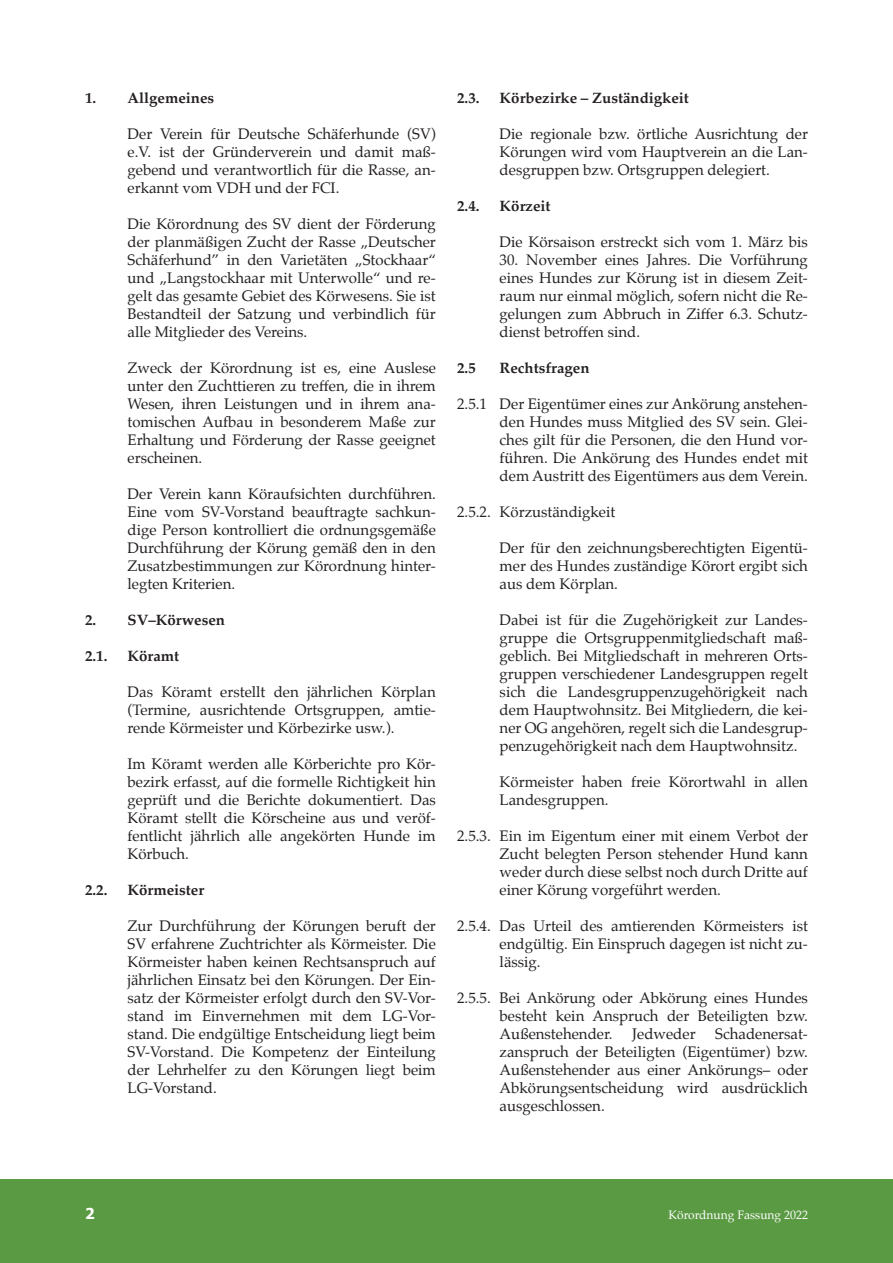
<style>
.page{position:relative;width:893px;height:1263px;background:#fff}
.page>*{position:absolute;margin:0;border:0;box-sizing:border-box;transform-origin:0 0}
.Überschrift_1{font:15px/18px "Palatino";color:#231f20;text-align:justify}
.Überschrift_1-2{font:700 15px "Palatino";color:#231f20}
.t1{font:700 15px "Tahoma";color:#fff}
.t2{font:12px "Palatino";color:#fff}
</style>
<div class="page">
<div style="left:0;top:1180px;width:893px;height:83px;background:#5a9a43"></div>
<p class="Überschrift_1-2" style="left:85px;top:85px;width:131px">1. Allgemeines</p>
<p class="Überschrift_1" style="left:128px;top:125px;width:310px">Der Verein für Deutsche Schäferhunde (SV) e.V. ist der Gründerverein und damit maß&shy;gebend und verantwortlich für die Rasse, an&shy;erkannt vom VDH und der FCI.</p>
<p class="Überschrift_1" style="left:128px;top:215px;width:310px">Die Körordnung des SV dient der Förderung der planmäßigen Zucht der Rasse „Deutscher Schäferhund” in den Varietäten „Stockhaar“ und „Langstockhaar mit Unterwolle“ und re&shy;gelt das gesamte Gebiet des Körwesens. Sie ist Bestandteil der Satzung und verbindlich für alle Mitglieder des Vereins.</p>
<p class="Überschrift_1" style="left:128px;top:359px;width:310px">Zweck der Körordnung ist es, eine Auslese unter den Zuchttieren zu treffen, die in ihrem Wesen, ihren Leistungen und in ihrem ana&shy;tomischen Aufbau in besonderem Maße zur Erhaltung und Förderung der Rasse geeignet erscheinen.</p>
<p class="Überschrift_1" style="left:128px;top:485px;width:310px">Der Verein kann Köraufsichten durchführen.<br>Eine vom SV-Vorstand beauftragte sachkun&shy;dige Person kontrolliert die ordnungsgemäße Durchführung der Körung gemäß den in den Zusatzbestimmungen zur Körordnung hinter&shy;legten Kriterien.</p>
<p class="Überschrift_1-2" style="left:85px;top:607px;width:142px">2. SV–Körwesen</p>
<p class="Überschrift_1-2" style="left:85px;top:643px;width:24px">2.1.</p>
<p class="Überschrift_1-2" style="left:128px;top:643px;width:53px">Köramt</p>
<p class="Überschrift_1" style="left:128px;top:683px;width:310px">Das Köramt erstellt den jährlichen Körplan (Termine, ausrichtende Ortsgruppen, amtie&shy;rende Körmeister und Körbezirke usw.).</p>
<p class="Überschrift_1" style="left:128px;top:755px;width:310px">Im Köramt werden alle Körberichte pro Kör&shy;bezirk erfasst, auf die formelle Richtigkeit hin geprüft und die Berichte dokumentiert. Das Köramt stellt die Körscheine aus und veröf&shy;fentlicht jährlich alle angekörten Hunde im Körbuch.</p>
<p class="Überschrift_1-2" style="left:85px;top:877px;width:24px">2.2.</p>
<p class="Überschrift_1-2" style="left:128px;top:877px;width:78px">Körmeister</p>
<p class="Überschrift_1" style="left:128px;top:917px;width:310px">Zur Durchführung der Körungen beruft der SV erfahrene Zuchtrichter als Körmeister. Die Körmeister haben keinen Rechtsanspruch auf jährlichen Einsatz bei den Körungen. Der Ein&shy;satz der Körmeister erfolgt durch den SV-Vor&shy;stand im Einvernehmen mit dem LG-Vor&shy;stand. Die endgültige Entscheidung liegt beim SV-Vorstand. Die Kompetenz der Einteilung der Lehrhelfer zu den Körungen liegt beim LG-Vorstand.</p>
<p class="Überschrift_1-2" style="left:457px;top:85px;width:24px">2.3.</p>
<p class="Überschrift_1-2" style="left:500px;top:85px;width:191px">Körbezirke – Zuständigkeit</p>
<p class="Überschrift_1" style="left:500px;top:125px;width:310px">Die regionale bzw. örtliche Ausrichtung der Körungen wird vom Hauptverein an die Lan&shy;desgruppen bzw. Ortsgruppen delegiert.</p>
<p class="Überschrift_1-2" style="left:457px;top:193px;width:24px">2.4.</p>
<p class="Überschrift_1-2" style="left:500px;top:193px;width:52px">Körzeit</p>
<p class="Überschrift_1" style="left:500px;top:233px;width:310px">Die Körsaison erstreckt sich vom 1. März bis</p>
<p class="Überschrift_1" style="left:500px;top:251px;width:310px">30. November eines Jahres. Die Vorführung eines Hundes zur Körung ist in diesem Zeit&shy;raum nur einmal möglich, sofern nicht die Re&shy;gelungen zum Abbruch in Ziffer 6.3. Schutz&shy;dienst betroffen sind.</p>
<p class="Überschrift_1-2" style="left:457px;top:355px;width:20px">2.5</p>
<p class="Überschrift_1-2" style="left:500px;top:355px;width:91px">Rechtsfragen</p>
<p class="Überschrift_1" style="left:500px;top:395px;width:310px;text-indent:-43px">2.5.1 Der Eigentümer eines zur Ankörung anstehen&shy;den Hundes muss Mitglied des SV sein. Glei&shy;ches gilt für die Personen, die den Hund vor&shy;führen. Die Ankörung des Hundes endet mit dem Austritt des Eigentümers aus dem Verein.</p>
<p class="Überschrift_1" style="left:457px;top:503px;width:160px">2.5.2. Körzuständigkeit</p>
<p class="Überschrift_1" style="left:500px;top:539px;width:310px">Der für den zeichnungsberechtigten Eigentü&shy;mer des Hundes zuständige Körort ergibt sich aus dem Körplan.</p>
<p class="Überschrift_1" style="left:500px;top:611px;width:310px">Dabei ist für die Zugehörigkeit zur Landes&shy;gruppe die Ortsgruppenmitgliedschaft maß&shy;geblich. Bei Mitgliedschaft in mehreren Orts&shy;gruppen verschiedener Landesgruppen regelt sich die Landesgruppenzugehörigkeit nach dem Hauptwohnsitz. Bei Mitgliedern, die kei&shy;ner OG angehören, regelt sich die Landesgrup&shy;penzugehörigkeit nach dem Hauptwohnsitz.</p>
<p class="Überschrift_1" style="left:500px;top:773px;width:310px">Körmeister haben freie Körortwahl in allen<br>Landesgruppen.</p>
<p class="Überschrift_1" style="left:500px;top:827px;width:310px;text-indent:-43px">2.5.3. Ein im Eigentum einer mit einem Verbot der Zucht belegten Person stehender Hund kann weder durch diese selbst noch durch Dritte auf einer Körung vorgeführt werden.</p>
<p class="Überschrift_1" style="left:500px;top:917px;width:310px;text-indent:-43px">2.5.4. Das Urteil des amtierenden Körmeisters ist endgültig. Ein Einspruch dagegen ist nicht zu&shy;lässig.</p>
<p class="Überschrift_1" style="left:500px;top:989px;width:310px;text-indent:-43px">2.5.5. Bei Ankörung oder Abkörung eines Hundes besteht kein Anspruch der Beteiligten bzw.<br>Außenstehender.</p>
<p class="Überschrift_1" style="left:500px;top:1025px;width:310px;text-indent:216px">Schadenersat&shy;zanspruch der Beteiligten (Eigentümer) bzw.<br>Außenstehender aus einer Ankörungs– oder Abkörungsentscheidung wird ausdrücklich ausgeschlossen.</p>
<p class="Überschrift_1" style="left:632px;top:1025px;width:65px">Jedweder</p>
<p class="t1" style="left:85px;top:1203px;width:11px">2</p>
<p class="t2" style="left:668px;top:1205px;width:141px">Körordnung Fassung 2022</p>
</div>
